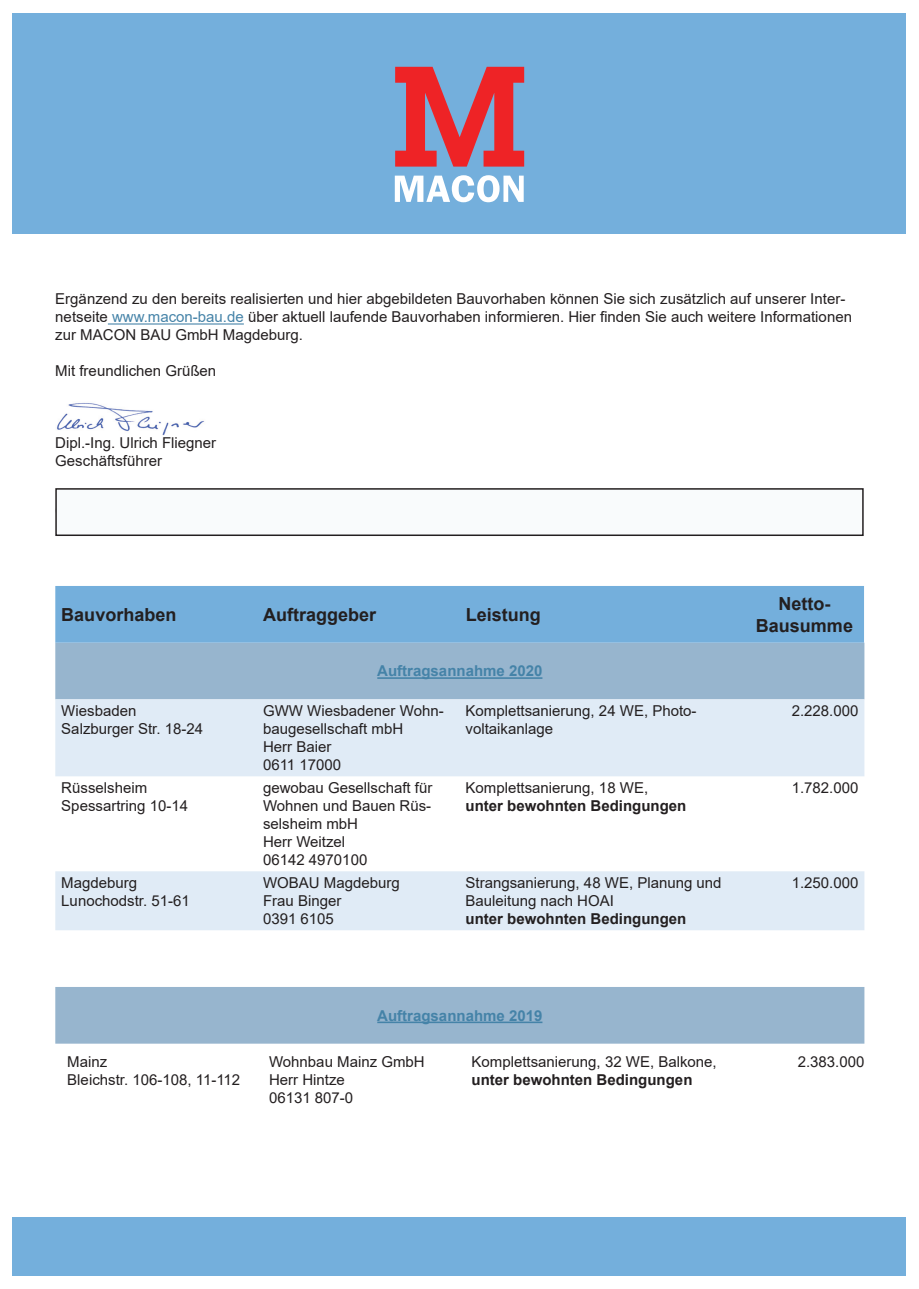
<style>
.page{position:relative;width:919px;height:1289px;background:#fff}
.page>*{position:absolute;margin:0;border:0;box-sizing:border-box;transform-origin:0 0}
.t1{font:700 18px/21.6px "Arial";color:#231f20;text-align:center}
.t2{font:15px/18px "Arial";color:#231f20}
.t3{font:700 15px "Arial";color:#231f20}
.t4{font:700 15px "Arial";color:#4583a8}
.s1{color:#4583a8}
</style>
<div class="page">
<div style="left:13px;top:13px;width:893px;height:220px;background:#74afdc"></div>
<div style="left:13px;top:1217px;width:893px;height:59px;background:#74afdc"></div>
<svg style="left:395px;top:67px;width:129px;height:100px"></svg>
<svg style="left:395px;top:175px;width:128px;height:27px"></svg>
<svg style="left:55px;top:642px;width:809px;height:401px;fill:#97b5ce"></svg>
<svg style="left:55px;top:699px;width:809px;height:231px;fill:#e0ebf6"></svg>
<div style="left:55px;top:586px;width:809px;height:56px;background:#74afdc"></div>
<hr style="left:377px;top:677px;width:165px;height:2px;background:#4583a8">
<hr style="left:377px;top:1021px;width:165px;height:2px;background:#4583a8">
<img style="left:57px;top:403px;width:147px;height:32px">
<div style="left:56px;top:489px;width:806px;height:46px;background:#f9fbfc"></div>
<div style="left:55px;top:488px;width:808px;height:48px;border:2px solid #231f20"></div>
<hr style="left:108px;top:323px;width:136px;height:1px;background:#4583a8">
<p class="t2" style="left:55px;top:290px;width:798px">Ergänzend zu den bereits realisierten und hier abgebildeten Bauvorhaben können Sie sich zusätzlich auf unserer Inter&shy;netseite <span class="s1">www.macon-bau.de</span> über aktuell laufende Bauvorhaben informieren. Hier finden Sie auch weitere Informationen zur MACON BAU GmbH Magdeburg.</p>
<p class="t2" style="left:55px;top:362px;width:162px">Mit freundlichen Grüßen</p>
<p class="t2" style="left:55px;top:434px;width:162px">Dipl.-Ing. Ulrich Fliegner<br>Geschäftsführer</p>
<p class="t1" style="left:61px;top:604px;width:117px">Bauvorhaben</p>
<p class="t1" style="left:263px;top:604px;width:115px">Auftraggeber</p>
<p class="t1" style="left:466px;top:604px;width:77px">Leistung</p>
<p class="t1" style="left:755px;top:593px;width:99px">Netto-<br>Bausumme</p>
<p class="t4" style="left:377px;top:660px;width:167px">Auftragsannahme 2020</p>
<p class="t2" style="left:61px;top:702px;width:143px">Wiesbaden<br>Salzburger Str. 18-24</p>
<p class="t2" style="left:263px;top:702px;width:182px">GWW Wiesbadener Wohn&shy;baugesellschaft mbH<br>Herr Baier<br>0611 17000</p>
<p class="t2" style="left:465px;top:702px;width:232px">Komplettsanierung, 24 WE, Photo&shy;voltaikanlage</p>
<p class="t2" style="left:791px;top:702px;width:68px">2.228.000</p>
<p class="t2" style="left:61px;top:779px;width:128px">Rüsselsheim<br>Spessartring 10-14</p>
<p class="t2" style="left:263px;top:779px;width:171px">gewobau Gesellschaft für<br>Wohnen und Bauen Rüs&shy;selsheim mbH<br>Herr Weitzel<br>06142 4970100</p>
<p class="t2" style="left:465px;top:779px;width:184px">Komplettsanierung, 18 WE,</p>
<p class="t2" style="left:791px;top:779px;width:68px">1.782.000</p>
<p class="t3" style="left:465px;top:795px;width:222px">unter bewohnten Bedingungen</p>
<p class="t2" style="left:61px;top:873px;width:130px">Magdeburg<br>Lunochodstr. 51-61</p>
<p class="t2" style="left:263px;top:873px;width:138px">WOBAU Magdeburg<br>Frau Binger<br>0391 6105</p>
<p class="t2" style="left:465px;top:873px;width:257px">Strangsanierung, 48 WE, Planung und<br>Bauleitung nach HOAI</p>
<p class="t3" style="left:465px;top:908px;width:222px">unter bewohnten Bedingungen</p>
<p class="t4" style="left:377px;top:1004px;width:167px">Auftragsannahme 2019</p>
<p class="t2" style="left:67px;top:1052px;width:174px">Mainz<br>Bleichstr. 106-108, 11-112</p>
<p class="t2" style="left:269px;top:1052px;width:157px">Wohnbau Mainz GmbH<br>Herr Hintze<br>06131 807-0</p>
<p class="t2" style="left:471px;top:1052px;width:247px">Komplettsanierung, 32 WE, Balkone,</p>
<p class="t3" style="left:471px;top:1068px;width:222px">unter bewohnten Bedingungen</p>
<p class="t2" style="left:791px;top:873px;width:68px">1.250.000</p>
<p class="t2" style="left:797px;top:1052px;width:68px">2.383.000</p>
</div>
